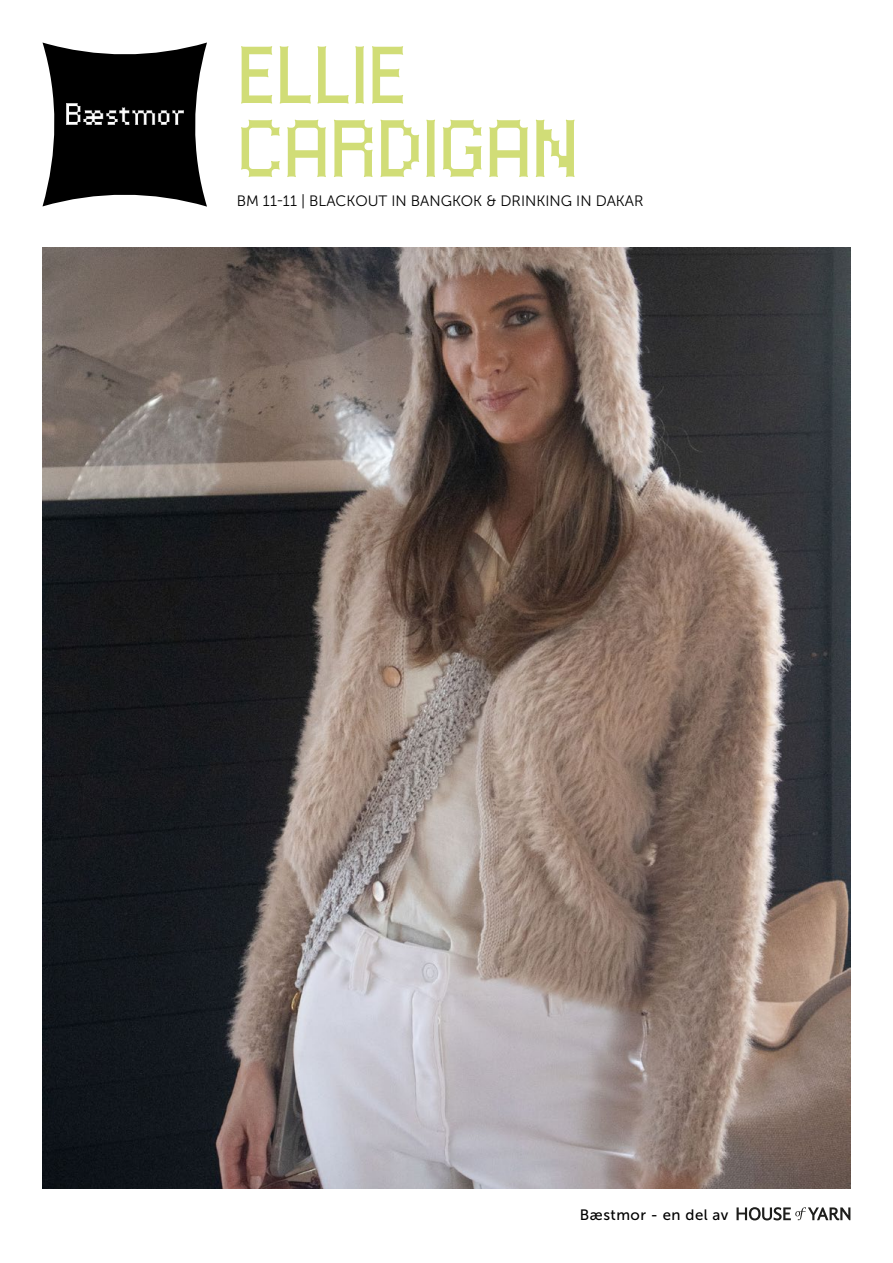
<style>
.page{position:relative;width:893px;height:1263px;background:#fff}
.page>*{position:absolute;margin:0;border:0;box-sizing:border-box;transform-origin:0 0}
.t1{font:75px "Medieval Pixel VP Blunt";letter-spacing:-.01em;color:#d1dd77}
.t2{font:15px "Museo Sans 300";color:#000}
.t3{font:15px "Museo Sans 500";letter-spacing:.035em;color:#000}
</style>
<div class="page">
<svg style="left:43px;top:43px;width:164px;height:164px;fill:#000"></svg>
<img style="left:66px;top:103px;width:117px;height:22px">
<svg style="left:736px;top:1207px;width:114px;height:13px"></svg>
<img style="left:43px;top:248px;width:807px;height:940px">
<p class="t1" style="left:237px;top:10px;width:172px">ELLIE</p>
<p class="t1" style="left:237px;top:84px;width:344px">CARDIGAN</p>
<p class="t2" style="left:237px;top:193px;width:408px">BM 11-11 | BLACKOUT IN BANGKOK &amp; DRINKING IN DAKAR</p>
<p class="t3" style="left:580px;top:1207px;width:150px">Bæstmor - en del av</p>
</div>
